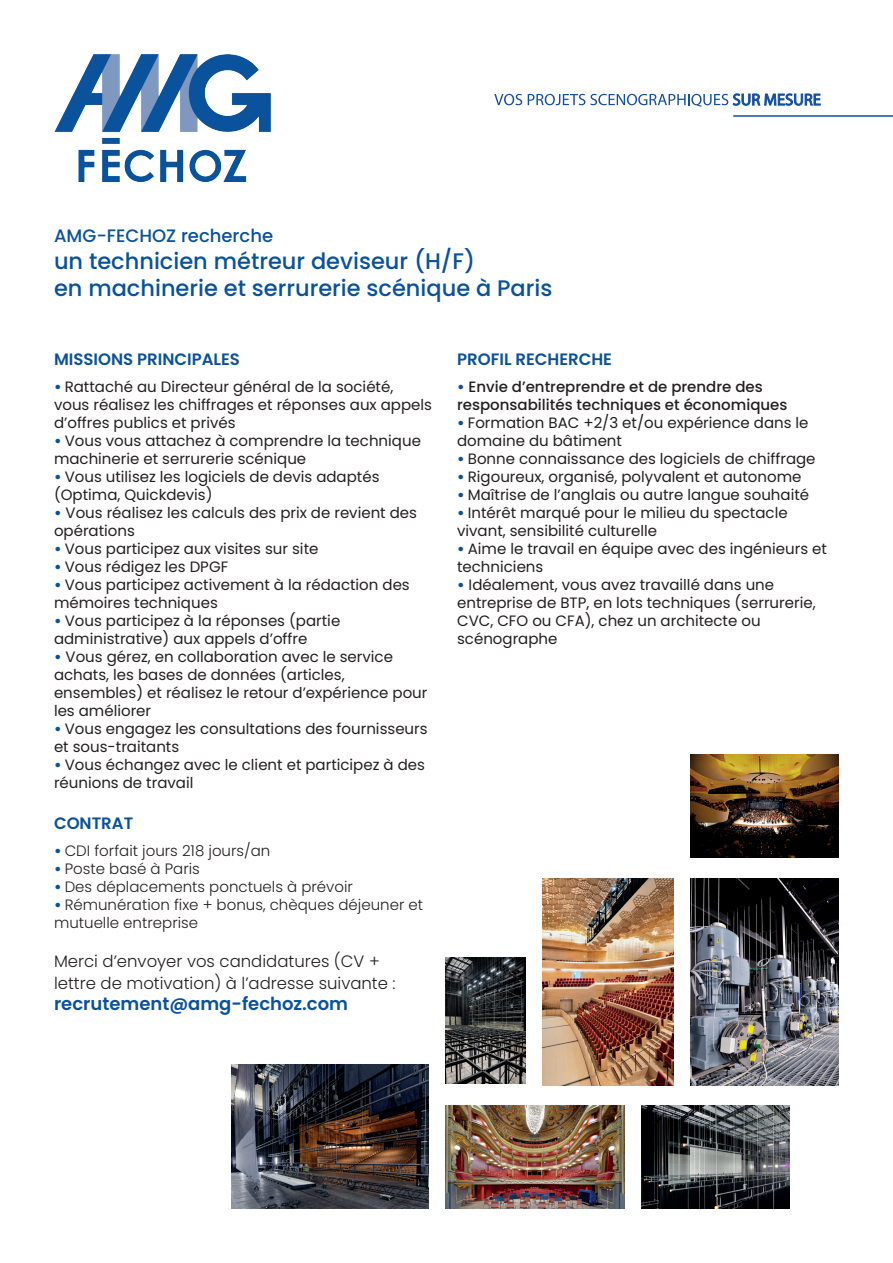
<style>
.page{position:relative;width:893px;height:1263px;background:#fff}
.page>*{position:absolute;margin:0;border:0;box-sizing:border-box;transform-origin:0 0}
.t1{font:500 22.5px/27px "Poppins";color:#0a529c}
.t2{font:600 18px "Poppins";color:#0a529c}
.t3{font:500 18px "Poppins";color:#0a529c}
.t4{font:300 16.5px/21.6px "Poppins";color:#231f20}
.t5{font:600 16.5px "Poppins";color:#0a529c}
.t6{font:15px/18px "Poppins";color:#231f20}
.t7{font:300 15px/18px "Poppins";color:#231f20}
.t8{font:500 15px/18px "Poppins";color:#231f20}
.s1{font-weight:700;color:#0a529c}
</style>
<div class="page">
<img style="left:446px;top:1106px;width:178px;height:103px">
<img style="left:691px;top:878px;width:148px;height:207px">
<img style="left:691px;top:754px;width:148px;height:104px">
<img style="left:446px;top:957px;width:79px;height:126px">
<img style="left:641px;top:1106px;width:148px;height:103px">
<img style="left:231px;top:1064px;width:198px;height:145px">
<img style="left:54px;top:54px;width:217px;height:128px">
<img style="left:542px;top:878px;width:132px;height:207px">
<hr style="left:733px;top:115px;width:160px;height:2px;background:#1350a1">
<svg style="left:494px;top:94px;width:28px;height:11px"></svg>
<svg style="left:528px;top:93px;width:293px;height:14px"></svg>
<p class="t3" style="left:54px;top:225px;width:221px">AMG-FECHOZ recherche</p>
<h1 class="t1" style="left:54px;top:247px;width:500px">un technicien métreur deviseur (H/F)<br>en machinerie et serrurerie scénique à Paris</h1>
<p class="t5" style="left:54px;top:350px;width:187px">MISSIONS PRINCIPALES</p>
<p class="t6" style="left:54px;top:378px;width:380px"><span class="s1">•</span> Rattaché au Directeur général de la société, vous réalisez les chiffrages et réponses aux appels d’offres publics et privés</p>
<p class="t6" style="left:54px;top:432px;width:368px"><span class="s1">•</span> Vous vous attachez à comprendre la technique machinerie et serrurerie scénique</p>
<p class="t6" style="left:54px;top:468px;width:327px"><span class="s1">•</span> Vous utilisez les logiciels de devis adaptés (Optima, Quickdevis)</p>
<p class="t6" style="left:54px;top:504px;width:365px"><span class="s1">•</span> Vous réalisez les calculs des prix de revient des opérations</p>
<p class="t6" style="left:54px;top:540px;width:266px"><span class="s1">•</span> Vous participez aux visites sur site</p>
<p class="t6" style="left:54px;top:558px;width:176px"><span class="s1">•</span> Vous rédigez les DPGF</p>
<p class="t6" style="left:54px;top:576px;width:357px"><span class="s1">•</span> Vous participez activement à la rédaction des mémoires techniques</p>
<p class="t6" style="left:54px;top:612px;width:288px"><span class="s1">•</span> Vous participez à la réponses (partie administrative) aux appels d’offre</p>
<p class="t6" style="left:54px;top:648px;width:375px"><span class="s1">•</span> Vous gérez, en collaboration avec le service achats, les bases de données (articles, ensembles) et réalisez le retour d’expérience pour les améliorer</p>
<p class="t6" style="left:54px;top:720px;width:375px"><span class="s1">•</span> Vous engagez les consultations des fournisseurs et sous-traitants</p>
<p class="t6" style="left:54px;top:756px;width:372px"><span class="s1">•</span> Vous échangez avec le client et participez à des réunions de travail</p>
<p class="t5" style="left:54px;top:814px;width:81px">CONTRAT</p>
<p class="t7" style="left:54px;top:841px;width:218px"><span class="s1">•</span> CDI forfait jours 218 jours/an</p>
<p class="t7" style="left:54px;top:859px;width:147px"><span class="s1">•</span> Poste basé à Paris</p>
<p class="t7" style="left:54px;top:877px;width:300px"><span class="s1">•</span> Des déplacements ponctuels à prévoir</p>
<p class="t7" style="left:54px;top:895px;width:371px"><span class="s1">•</span> Rémunération fixe + bonus, chèques déjeuner et mutuelle entreprise</p>
<p class="t4" style="left:54px;top:951px;width:343px">Merci d’envoyer vos candidatures (CV + lettre de motivation) à l’adresse suivante :</p>
<p class="t2" style="left:54px;top:994px;width:296px">recrutement@amg-fechoz.com</p>
<p class="t5" style="left:457px;top:350px;width:156px">PROFIL RECHERCHE</p>
<p class="t8" style="left:457px;top:378px;width:332px"><span class="s1">•</span> Envie d’entreprendre et de prendre des responsabilités techniques et économiques</p>
<p class="t6" style="left:457px;top:414px;width:353px"><span class="s1">•</span> Formation BAC +2/3 et/ou expérience dans le domaine du bâtiment</p>
<p class="t6" style="left:457px;top:450px;width:360px"><span class="s1">•</span> Bonne connaissance des logiciels de chiffrage</p>
<p class="t6" style="left:457px;top:468px;width:346px"><span class="s1">•</span> Rigoureux, organisé, polyvalent et autonome</p>
<p class="t6" style="left:457px;top:486px;width:353px"><span class="s1">•</span> Maîtrise de l’anglais ou autre langue souhaité</p>
<p class="t6" style="left:457px;top:504px;width:332px"><span class="s1">•</span> Intérêt marqué pour le milieu du spectacle vivant, sensibilité culturelle</p>
<p class="t6" style="left:457px;top:540px;width:371px"><span class="s1">•</span> Aime le travail en équipe avec des ingénieurs et techniciens</p>
<p class="t6" style="left:457px;top:576px;width:360px"><span class="s1">•</span> Idéalement, vous avez travaillé dans une entreprise de BTP, en lots techniques (serrurerie, CVC, CFO ou CFA), chez un architecte ou scénographe</p>
</div>
